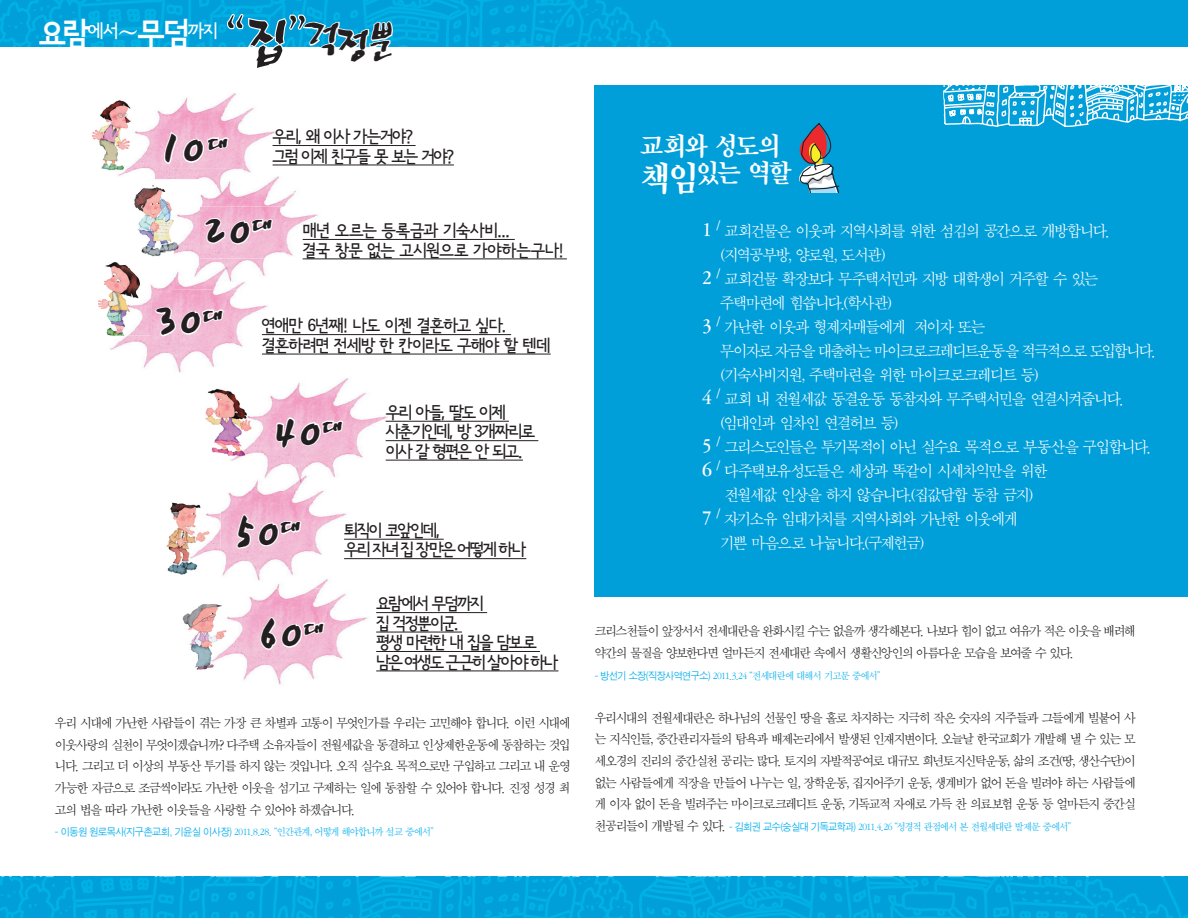
<style>
.page{position:relative;width:1188px;height:918px;background:#fff}
.page>*{position:absolute;margin:0;border:0;box-sizing:border-box;transform-origin:0 0}
.t1{font:60.9px "YDI Paint L";color:#231f20;scale:.95 1}
.t2{font:48.75px/90.3px "YDI Paint B";letter-spacing:-.09em;color:#231f20;scale:.95 1}
.t3{font:32.1px "Seoul Namsan EB";color:#fff;scale:.95 1}
.t4{font:27px/27px "Sand Km";letter-spacing:-.04em;color:#fff;scale:.95 1}
.t5{font:16.95px/19.5px "Seoul Namsan B";letter-spacing:-.09em;color:#231f20;scale:.95 1}
.t6{font:16.95px/19.5px "Seoul Namsan B";letter-spacing:-.07em;color:#231f20;scale:.95 1}
.t7{font:16.95px/19.5px "Seoul Namsan B";letter-spacing:-.045em;color:#231f20;scale:.95 1}
.t8{font:16.95px/19.5px "Seoul Namsan B";letter-spacing:-.035em;color:#231f20;scale:.95 1}
.t9{font:16.5px "Sand Sm";letter-spacing:-.075em;color:#fff;scale:.95 1}
.t10{font:13.5px/21.6px "Sand Sm";letter-spacing:-.08em;color:#231f20;text-align:justify;scale:.95 1}
.t11{font:10.5px "Sand Sm";letter-spacing:-.07em;color:#00aeef;scale:.95 1}
.s1{font-family:"Batang"}
.s2{font-family:"YDI Paint B"}
.s3{font-family:"YDI Paint B";font-size:48.75px}
.s4{font-family:"YDI Paint M";font-size:48.75px}
.s5{font-family:"Sand Jg"}
.s6{font-size:36px}
.s7{font-family:"Sand Km";font-size:21px}
.s8{font-size:13.5px;color:#231f20}
</style>
<div class="page">
<div style="left:595px;top:85px;width:593px;height:512px;background:#009fda"></div>
<div style="left:0;top:0;width:1188px;height:47px;background:#009fda"></div>
<svg style="left:0;top:876px;width:633px;height:42px;background:#01a4dc"></svg>
<svg style="left:639px;top:876px;width:549px;height:42px;background:#01a5dd"></svg>
<img style="left:110px;top:279px;width:176px;height:94px">
<img style="left:205px;top:389px;width:24px;height:67px">
<img style="left:92px;top:108px;width:14px;height:61px">
<img style="left:106px;top:93px;width:188px;height:86px">
<svg style="left:164px;top:118px;width:66px;height:49px"></svg>
<img style="left:134px;top:179px;width:66px;height:79px">
<img style="left:200px;top:191px;width:137px;height:69px">
<img style="left:174px;top:258px;width:112px;height:31px">
<img style="left:174px;top:168px;width:120px;height:39px">
<img style="left:98px;top:264px;width:53px;height:72px">
<img style="left:110px;top:262px;width:41px;height:6px">
<img style="left:166px;top:502px;width:11px;height:72px">
<img style="left:229px;top:378px;width:177px;height:89px">
<img style="left:229px;top:370px;width:57px;height:10px">
<img style="left:177px;top:491px;width:188px;height:84px">
<img style="left:250px;top:467px;width:85px;height:24px">
<img style="left:182px;top:608px;width:16px;height:62px">
<img style="left:198px;top:588px;width:188px;height:97px">
<img style="left:221px;top:571px;width:144px;height:17px">
<img style="left:198px;top:571px;width:23px;height:4px">
<hr style="left:273px;top:145px;width:143px;height:1px;background:#231f20">
<hr style="left:273px;top:165px;width:181px;height:1px;background:#231f20">
<svg style="left:0;top:0;width:671px;height:47px"></svg>
<hr style="left:303px;top:239px;width:212px;height:1px;background:#231f20">
<hr style="left:303px;top:259px;width:264px;height:1px;background:#231f20">
<hr style="left:262px;top:334px;width:249px;height:1px;background:#231f20">
<hr style="left:262px;top:354px;width:289px;height:1px;background:#231f20">
<hr style="left:386px;top:421px;width:123px;height:1px;background:#231f20">
<hr style="left:386px;top:440px;width:152px;height:1px;background:#231f20">
<hr style="left:386px;top:460px;width:137px;height:1px;background:#231f20">
<hr style="left:344px;top:539px;width:100px;height:1px;background:#231f20">
<hr style="left:344px;top:558px;width:182px;height:1px;background:#231f20">
<hr style="left:376px;top:612px;width:111px;height:1px;background:#231f20">
<hr style="left:376px;top:632px;width:86px;height:1px;background:#231f20">
<hr style="left:376px;top:651px;width:164px;height:1px;background:#231f20">
<hr style="left:376px;top:671px;width:182px;height:1px;background:#231f20">
<svg style="left:203px;top:200px;width:71px;height:49px"></svg>
<svg style="left:154px;top:290px;width:71px;height:49px"></svg>
<svg style="left:275px;top:402px;width:69px;height:48px"></svg>
<svg style="left:235px;top:502px;width:67px;height:48px"></svg>
<svg style="left:259px;top:603px;width:67px;height:49px"></svg>
<svg style="left:943px;top:85px;width:245px;height:42px"></svg>
<svg style="left:799px;top:123px;width:41px;height:70px"></svg>
<h3 class="t3" style="left:39px;top:15px;width:191px">요람<sup>에서</sup><span class="s1">~</span>무덤<sup>까지</sup></h3>
<h1 class="t1" style="left:197px;top:11px;width:217px">“<span class="s2">집</span>”<span class="s3">걱정</span><span class="s4">뿐</span></h1>
<h2 class="t2" style="left:159px;top:103px;width:76px">10<sup>대</sup></h2>
<p class="t5" style="left:273px;top:127px;width:192px">우리, 왜 이사 가는거야?<br>그럼 이제 친구들 못 보는 거야?</p>
<h2 class="t2" style="left:151px;top:185px;width:131px;text-indent:50px">20<sup>대<br></sup>30<sup>대</sup></h2>
<p class="t8" style="left:303px;top:221px;width:276px">매년 오르는 등록금과 기숙사비...<br>결국 창문 없는 고시원으로 가야하는구나!</p>
<p class="t7" style="left:262px;top:316px;width:305px">연애만 6년째! 나도 이젠 결혼하고 싶다. 결혼하려면 전세방 한 칸이라도 구해야 할 텐데</p>
<h2 class="t2" style="left:270px;top:386px;width:80px">40<sup>대</sup></h2>
<p class="t5" style="left:386px;top:403px;width:159px">우리 아들, 딸도 이제 사춘기인데, 방 3개짜리로 이사 갈 형편은 안 되고.</p>
<h2 class="t2" style="left:231px;top:487px;width:76px">50<sup>대</sup></h2>
<h2 class="t2" style="left:255px;top:588px;width:76px">60<sup>대</sup></h2>
<p class="t5" style="left:344px;top:521px;width:193px">퇴직이 코앞인데,<br>우리 자녀 집 장만은 어떻게 하나</p>
<p class="t6" style="left:376px;top:594px;width:193px">요람에서 무덤까지<br>집 걱정뿐이군.<br>평생 마련한 내 집을 담보로 남은 여생도 근근히 살아야 하나</p>
<p class="t10" style="left:55px;top:713px;width:544px">우리 시대에 가난한 사람들이 겪는 가장 큰 차별과 고통이 무엇인가를 우리는 고민해야 합니다. 이런 시대에 이웃사랑의 실천이 무엇이겠습니까? 다주택 소유자들이 전월세값을 동결하고 인상제한운동에 동참하는 것입 니다. 그리고 더 이상의 부동산 투기를 하지 않는 것입니다. 오직 실수요 목적으로만 구입하고 그리고 내 운영 가능한 자금으로 조금씩이라도 가난한 이웃을 섬기고 구제하는 일에 동참할 수 있어야 합니다. 진정 성경 최 고의 법을 따라 가난한 이웃들을 사랑할 수 있어야 하겠습니다.</p>
<p class="t11" style="left:55px;top:827px;width:400px"><span class="s5">- 이동원 원로목사(지구촌교회, 기윤실 이사장)</span> 2011.8.28. “인간관계, 어떻게 해야합니까 설교 중에서”</p>
<h3 class="t4" style="left:640px;top:133px;width:161px">교회와 성도의 <span class="s6">책임</span>있는 역할</h3>
<p class="t9" style="left:702px;top:223px;width:431px"><span class="s7">1</span> <sup>/</sup> 교회건물은 이웃과 지역사회를 위한 섬김의 공간으로 개방합니다.</p>
<p class="t9" style="left:720px;top:247px;width:176px">(지역공부방, 양로원, 도서관)</p>
<p class="t9" style="left:702px;top:271px;width:419px"><span class="s7">2</span> <sup>/</sup> 교회건물 확장보다 무주택서민과 지방 대학생이 거주할 수 있는</p>
<p class="t9" style="left:720px;top:295px;width:183px">주택마련에 힘씁니다.(학사관)</p>
<p class="t9" style="left:702px;top:319px;width:300px"><span class="s7">3</span> <sup>/</sup> 가난한 이웃과 형제자매들에게 저이자 또는</p>
<p class="t9" style="left:720px;top:343px;width:461px">무이자로 자금을 대출하는 마이크로크레디트운동을 적극적으로 도입합니다.</p>
<p class="t9" style="left:720px;top:367px;width:337px">(기숙사비지원, 주택마련을 위한 마이크로크레디트 등)</p>
<p class="t9" style="left:702px;top:391px;width:446px"><span class="s7">4</span> <sup>/</sup> 교회 내 전월세값 동결운동 동참자와 무주택서민을 연결시켜줍니다.</p>
<p class="t9" style="left:720px;top:415px;width:189px">(임대인과 임차인 연결허브 등)</p>
<p class="t9" style="left:702px;top:439px;width:475px"><span class="s7">5</span> <sup>/</sup> 그리스도인들은 투기목적이 아닌 실수요 목적으로 부동산을 구입합니다.</p>
<p class="t9" style="left:702px;top:463px;width:365px"><span class="s7">6</span> <sup>/</sup> 다주택보유성도들은 세상과 똑같이 시세차익만을 위한</p>
<p class="t9" style="left:724px;top:487px;width:327px">전월세값 인상을 하지 않습니다.(집값담합 동참 금지)</p>
<p class="t9" style="left:702px;top:511px;width:334px"><span class="s7">7</span> <sup>/</sup> 자기소유 임대가치를 지역사회와 가난한 이웃에게</p>
<p class="t9" style="left:720px;top:535px;width:217px">기쁜 마음으로 나눕니다.(구제헌금)</p>
<p class="t10" style="left:595px;top:621px;width:571px">크리스천들이 앞장서서 전세대란을 완화시킬 수는 없을까 생각해본다. 나보다 힘이 없고 여유가 적은 이웃을 배려해 약간의 물질을 양보한다면 얼마든지 전세대란 속에서 생활신앙인의 아름다운 모습을 보여줄 수 있다.</p>
<p class="t11" style="left:595px;top:671px;width:302px"><span class="s5">- 방선기 소장(직장사역연구소)</span> 2011.3.24 “전세대란에 대해서 기고문 중에서”</p>
<p class="t10" style="left:595px;top:707px;width:571px">우리시대의 전월세대란은 하나님의 선물인 땅을 홀로 차지하는 지극히 작은 숫자의 지주들과 그들에게 빌붙어 사 는 지식인들, 중간관리자들의 탐욕과 배제논리에서 발생된 인재지변이다. 오늘날 한국교회가 개발해 낼 수 있는 모 세오경의 진리의 중간실천 공리는 많다. 토지의 자발적공여로 대규모 희년토지신탁운동, 삶의 조건(땅, 생산수단)이 없는 사람들에게 직장을 만들어 나누는 일, 장학운동, 집지어주기 운동, 생계비가 없어 돈을 빌려야 하는 사람들에 게 이자 없이 돈을 빌려주는 마이크로크레디트 운동, 기독교적 자애로 가득 찬 의료보험 운동 등 얼마든지 중간실</p>
<p class="t11" style="left:595px;top:822px;width:503px"><span class="s8">천공리들이 개발될 수 있다.</span> <span class="s5">- 김회권 교수(숭실대 기독교학과)</span> 2011.4.26 “성경적 관점에서 본 전월세대란 발제문 중에서”</p>
</div>
